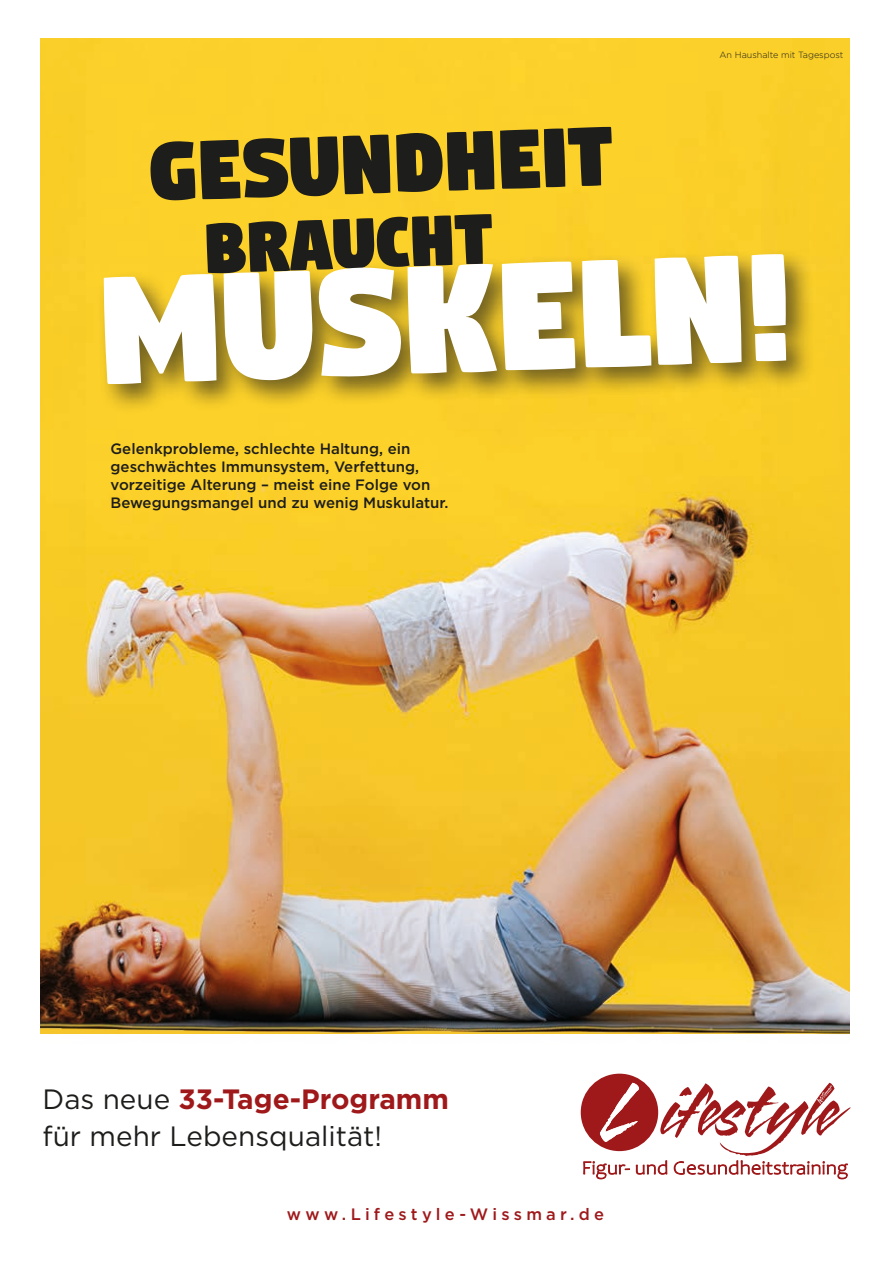
<style>
.page{position:relative;width:893px;height:1263px;background:#fff}
.page>*{position:absolute;margin:0;border:0;box-sizing:border-box;transform-origin:0 0}
.t1{font:181.35px "Digitalt";color:#fff}
.t2{font:99px "Digitalt";color:#1d1d1b}
.t3{font:84.15px "Digitalt";color:#1d1d1b}
.t4{font:27.9px/37.2px "Gotham";color:#1d1d1b}
.t5{font:500 16.5px "Gotham";letter-spacing:.255em;color:#9f191b}
.t6{font:500 15px/18px "Gotham";color:#1d1d1b}
.t7{font:300 9px "Gotham";color:#1d1d1b}
.s1{font-weight:700;color:#9f191b}
</style>
<div class="page">
<img style="left:40px;top:38px;width:810px;height:996px">
<div style="left:97px;top:247px;width:719px;height:167px;background:#1d1d1b;opacity:.6"></div>
<svg style="left:581px;top:1074px;width:269px;height:105px"></svg>
<p class="t7" style="left:719px;top:49px;width:125px">An Haushalte mit Tagespost</p>
<h2 class="t2" style="left:146px;top:125px;width:465px;rotate:-2deg">GEsundheit</h2>
<h3 class="t3" style="left:202px;top:209px;width:290px;rotate:-2deg">braucht</h3>
<h1 class="t1" style="left:94px;top:245px;width:695px;rotate:-2deg">Muskeln!</h1>
<p class="t6" style="left:111px;top:440px;width:339px">Gelenkprobleme, schlechte Haltung, ein geschwächtes Immunsystem, Verfettung, vorzeitige Alterung – meist eine Folge von Bewegungsmangel und zu wenig Muskulatur.</p>
<h3 class="t4" style="left:43px;top:1080px;width:408px">Das neue <span class="s1">33-Tage-Programm </span>für mehr Lebensqualität!</h3>
<p class="t5" style="left:287px;top:1204px;width:319px">www.Lifestyle-Wissmar.de</p>
</div>
